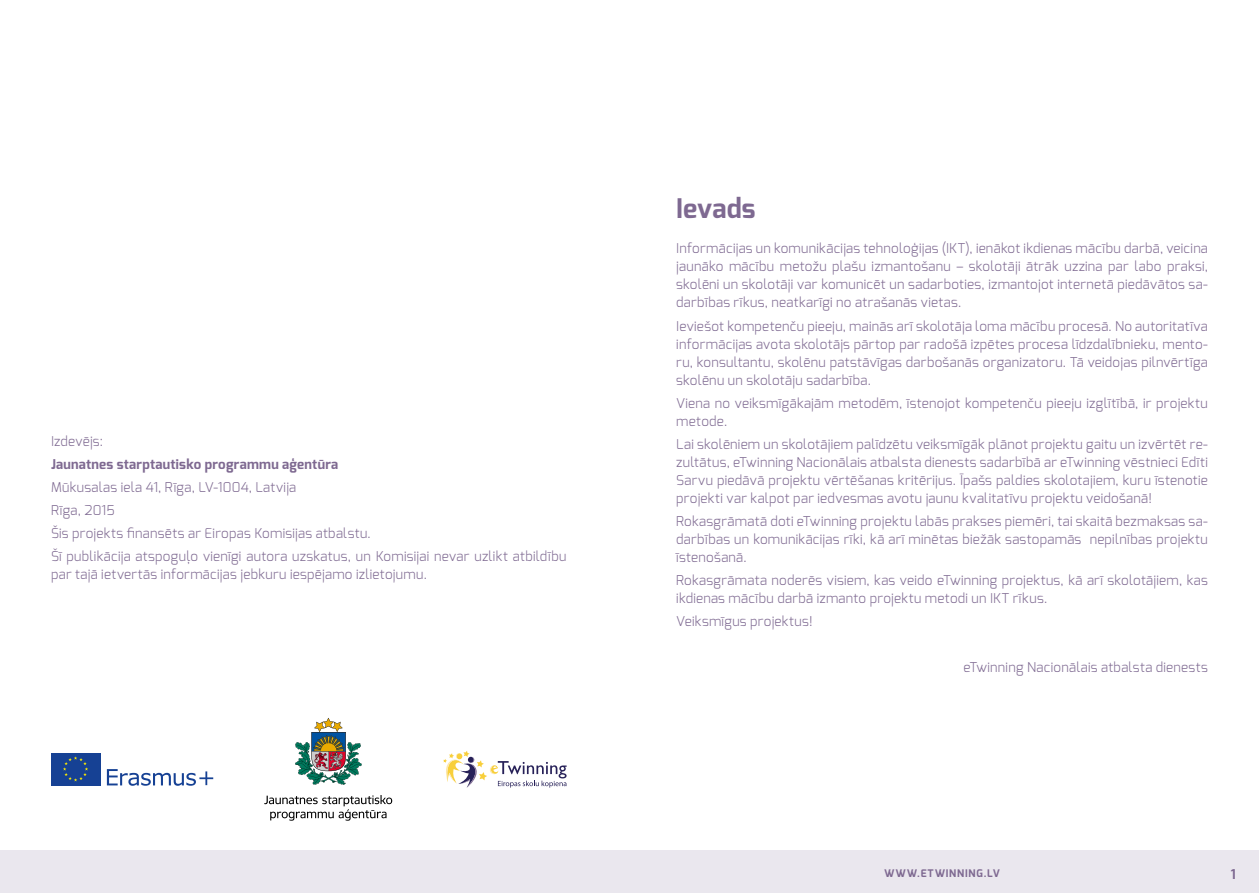
<style>
.page{position:relative;width:1259px;height:893px;background:#fff}
.page>*{position:absolute;margin:0;border:0;box-sizing:border-box;transform-origin:0 0}
.t1{font:700 27px "Exo";letter-spacing:.005em;color:#7e6991}
.t2{font:300 13.5px/18px "Exo";letter-spacing:.02em;color:#7e6991;text-align:justify}
.t3{font:700 13.5px "Exo";letter-spacing:.02em;color:#7e6991}
.t4{font:700 10.5px "Exo";letter-spacing:.08em;color:#7e6991}
</style>
<div class="page">
<div style="left:629px;top:850px;width:630px;height:43px;background:#eae7ee"></div>
<div style="left:0;top:850px;width:629px;height:43px;background:#eae7ee"></div>
<svg style="left:443px;top:751px;width:123px;height:37px"></svg>
<svg style="left:107px;top:769px;width:106px;height:17px"></svg>
<div style="left:51px;top:753px;width:49px;height:32px;background:#164194"></div>
<svg style="left:63px;top:756px;width:25px;height:25px"></svg>
<svg style="left:264px;top:795px;width:128px;height:26px"></svg>
<img style="left:295px;top:718px;width:67px;height:67px">
<p class="t2" style="left:51px;top:432px;width:54px">Izdevējs:</p>
<p class="t3" style="left:51px;top:455px;width:289px">Jaunatnes starptautisko programmu aģentūra</p>
<p class="t2" style="left:51px;top:476px;width:517px;line-height:23.1px;text-align:left">Mūkusalas iela 41, Rīga, LV-1004, Latvija<br>Rīga, 2015<br>Šis projekts finansēts ar Eiropas Komisijas atbalstu.<br>Šī publikācija atspoguļo vienīgi autora uzskatus, un Komisijai nevar uzlikt atbildību</p>
<p class="t2" style="left:51px;top:565px;width:377px">par tajā ietvertās informācijas jebkuru iespējamo izlietojumu.</p>
<h1 class="t1" style="left:676px;top:191px;width:81px">Ievads</h1>
<p class="t2" style="left:676px;top:239px;width:533px">Informācijas un komunikācijas tehnoloģijas (IKT), ienākot ikdienas mācību darbā, veicina jaunāko mācību metožu plašu izmantošanu – skolotāji ātrāk uzzina par labo praksi, skolēni un skolotāji var komunicēt un sadarboties, izmantojot internetā piedāvātos sa&shy;darbības rīkus, neatkarīgi no atrašanās vietas.</p>
<p class="t2" style="left:676px;top:317px;width:533px">Ieviešot kompetenču pieeju, mainās arī skolotāja loma mācību procesā. No autoritatīva informācijas avota skolotājs pārtop par radošā izpētes procesa līdzdalībnieku, mento&shy;ru, konsultantu, skolēnu patstāvīgas darbošanās organizatoru. Tā veidojas pilnvērtīga skolēnu un skolotāju sadarbība.</p>
<p class="t2" style="left:676px;top:394px;width:533px">Viena no veiksmīgākajām metodēm, īstenojot kompetenču pieeju izglītībā, ir projektu metode.</p>
<p class="t2" style="left:676px;top:435px;width:533px">Lai skolēniem un skolotājiem palīdzētu veiksmīgāk plānot projektu gaitu un izvērtēt re&shy;zultātus, eTwinning Nacionālais atbalsta dienests sadarbībā ar eTwinning vēstnieci Edīti Sarvu piedāvā projektu vērtēšanas kritērijus. Īpašs paldies skolotajiem, kuru īstenotie projekti var kalpot par iedvesmas avotu jaunu kvalitatīvu projektu veidošanā!</p>
<p class="t2" style="left:676px;top:512px;width:533px">Rokasgrāmatā doti eTwinning projektu labās prakses piemēri, tai skaitā bezmaksas sa&shy;darbības un komunikācijas rīki, kā arī minētas biežāk sastopamās nepilnības projektu īstenošanā.</p>
<p class="t2" style="left:676px;top:571px;width:533px">Rokasgrāmata noderēs visiem, kas veido eTwinning projektus, kā arī skolotājiem, kas ikdienas mācību darbā izmanto projektu metodi un IKT rīkus.</p>
<p class="t2" style="left:676px;top:612px;width:138px">Veiksmīgus projektus!</p>
<p class="t2" style="left:963px;top:658px;width:246px">eTwinning Nacionālais atbalsta dienests</p>
<p class="t4" style="left:884px;top:866px;width:117px">WWW.ETWINNING.LV</p>
<p class="t3" style="left:1231px;top:865px;width:7px">1</p>
</div>
